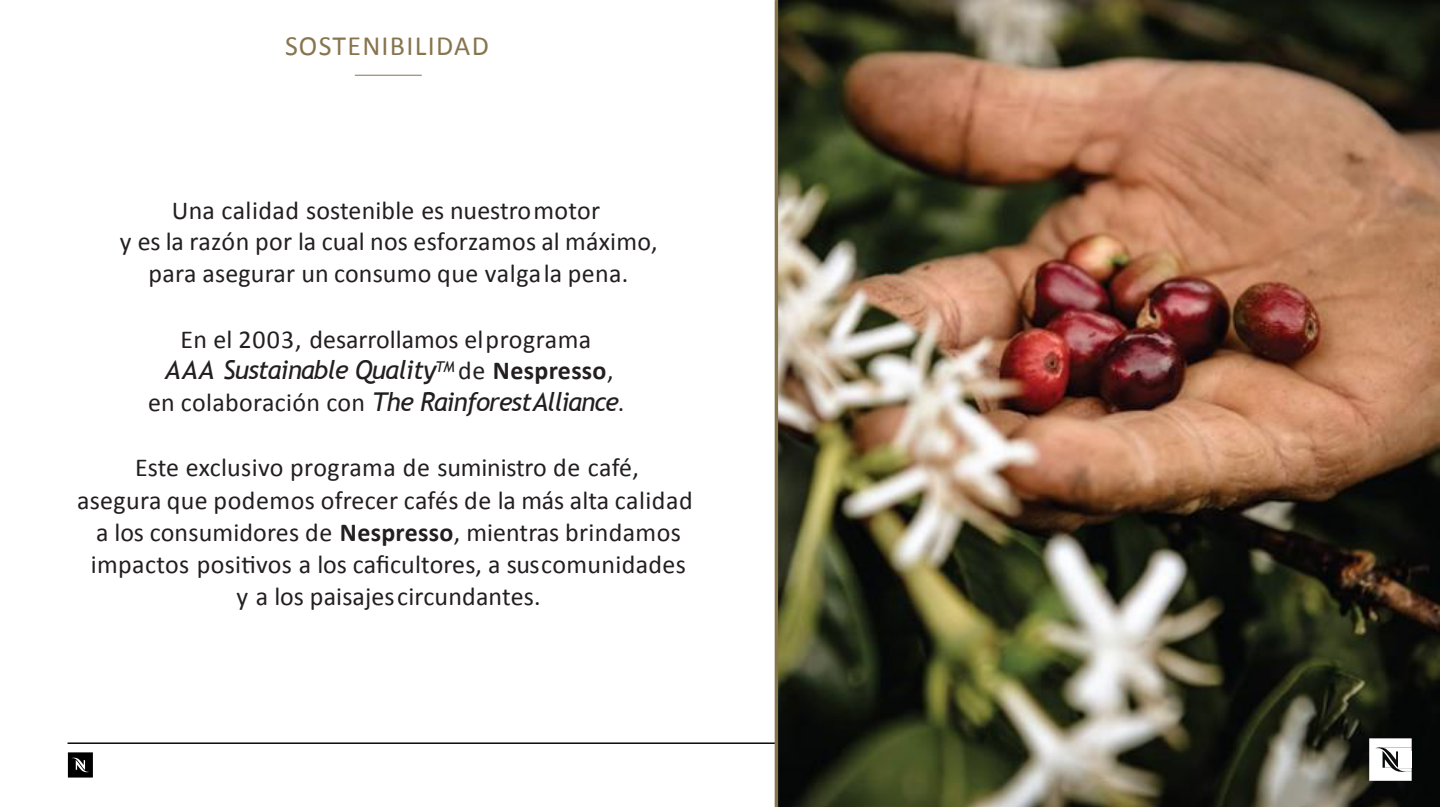
<style>
.page{position:relative;width:1440px;height:807px;background:#fff}
.page>*{position:absolute;margin:0;border:0;box-sizing:border-box;transform-origin:0 0}
.t1{font:27.9px "Calibri";letter-spacing:.045em;color:#87754e}
.t2{font:25.95px/32.1px "Calibri";letter-spacing:.005em;color:#231f20;text-align:center}
.t3{font:italic 25.95px/31.7px "Trebuchet MS";letter-spacing:-.035em;color:#231f20;text-align:center}
.s1{font-family:"Calibri";font-style:normal}
.s2{font-family:"Calibri";font-weight:700;font-style:normal}
.s3{font-weight:700}
</style>
<div class="page">
<svg style="left:68px;top:752px;width:25px;height:26px"></svg>
<hr style="left:68px;top:742px;width:1305px;height:2px;background:#000">
<img style="left:778px;top:0;width:661px;height:807px">
<svg style="left:1368px;top:738px;width:43px;height:43px"></svg>
<svg style="left:774px;top:0;width:4px;height:807px;background:#9a8b6b"></svg>
<hr style="left:355px;top:75px;width:66px;height:1px;background:#87754e">
<p class="t1" style="left:285px;top:28px;width:205px">SOSTENIBILIDAD</p>
<p class="t2" style="left:120px;top:195px;width:539px;line-height:31.5px">Una calidad sostenible es nuestromotor<br>y es la razón por la cual nos esforzamos al máximo, para asegurar un consumo que valgala pena.</p>
<p class="t2" style="left:180px;top:324px;width:412px">En el 2003, desarrollamos elprograma</p>
<p class="t3" style="left:148px;top:354px;width:478px">AAA Sustainable Quality<sup>TM</sup> <span class="s1">de</span> <span class="s2">Nespresso</span><span class="s1">, en colaboración con</span> The RainforestAlliance<span class="s1">.</span></p>
<p class="t2" style="left:77px;top:452px;width:617px">Este exclusivo programa de suministro de café,<br>asegura que podemos ofrecer cafés de la más alta calidad a los consumidores de <span class="s3">Nespresso</span>, mientras brindamos impactos positivos a los caficultores, a suscomunidades<br>y a los paisajescircundantes.</p>
</div>
